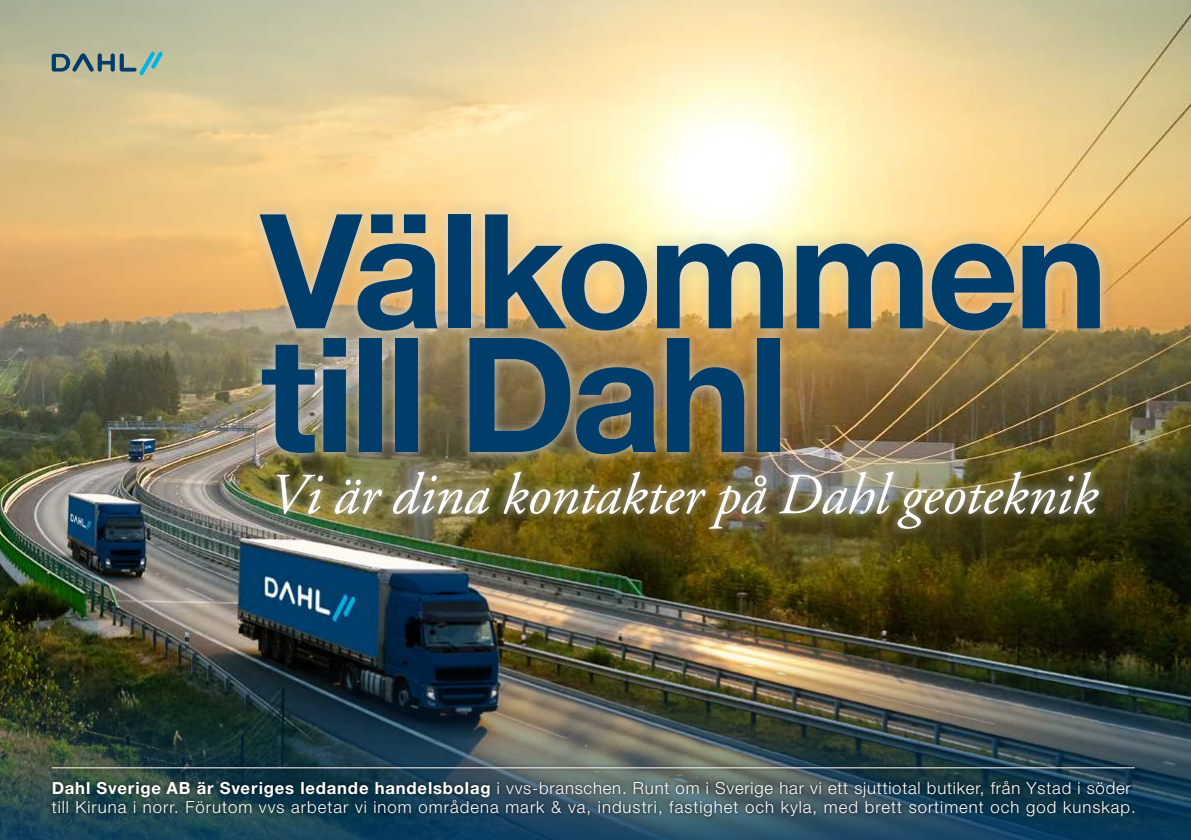
<style>
.page{position:relative;width:1191px;height:840px;background:#fff}
.page>*{position:absolute;margin:0;border:0;box-sizing:border-box;transform-origin:0 0}
.t1{font:700 159.4px/123.6px "Helvetica Neue CE";letter-spacing:-.03em;color:#003d6a}
.t2{font:italic 58px "Adobe Garamond";letter-spacing:-.005em;color:#fff}
.t3{font:300 16.8px/19.2px "Helvetica Neue CE";letter-spacing:.06em;color:#fff}
.s1{font-weight:700}
</style>
<div class="page">
<img style="left:0;top:0;width:1191px;height:839px">
<svg style="left:52px;top:52px;width:111px;height:23px;background:#839d93"></svg>
<div style="left:48px;top:764px;width:1090px;height:55px;background:#000;opacity:.63"></div>
<hr style="left:52px;top:766px;width:1082px;height:1px;background:#fff">
<div style="left:244px;top:196px;width:874px;height:349px;background:#000;opacity:.24"></div>
<div style="left:250px;top:203px;width:861px;height:262px;background:#fff;opacity:.75"></div>
<div style="left:268px;top:462px;width:839px;height:75px;background:#fff;opacity:.75"></div>
<p class="t1" style="left:261px;top:211px;width:849px">Välkommen till Dahl</p>
<p class="t2" style="left:269px;top:463px;width:830px">Vi är dina kontakter på Dahl geoteknik</p>
<p class="t3" style="left:52px;top:777px;width:1085px"><span class="s1">Dahl Sverige AB är Sveriges ledande handelsbolag</span> i vvs-branschen. Runt om i Sverige har vi ett sjuttiotal butiker, från Ystad i söder till Kiruna i norr. Förutom vvs arbetar vi inom områdena mark &amp; va, industri, fastighet och kyla, med brett sortiment och god kunskap.</p>
</div>
